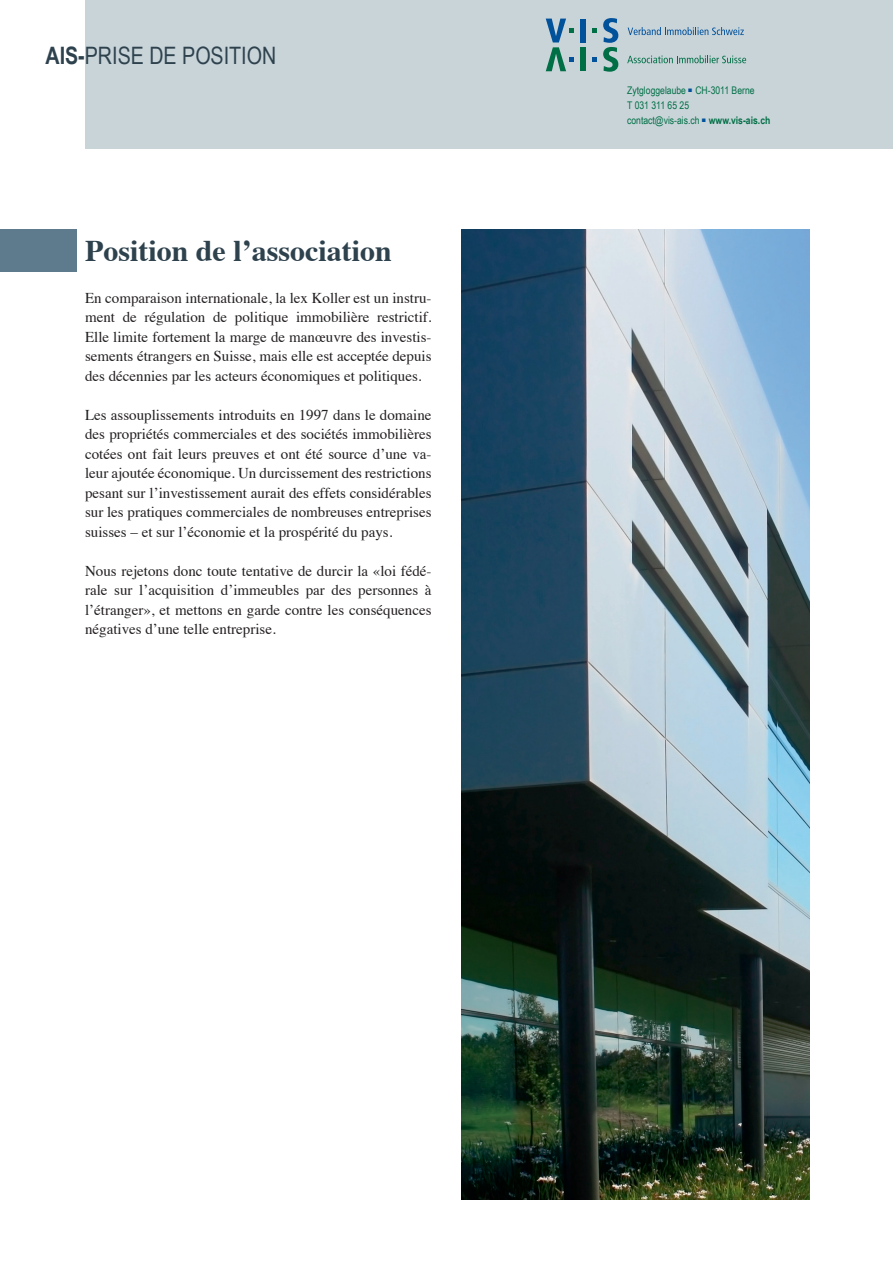
<style>
.page{position:relative;width:893px;height:1263px;background:#fff}
.page>*{position:absolute;margin:0;border:0;box-sizing:border-box;transform-origin:0 0}
.t1{font:700 30px "Times";color:#2e424e}
.t2{font:24px "Arial Narrow";color:#2e424e}
.t3{font:15px/19.5px "Times";color:#231f20;text-align:justify}
.t4{font:10.5px "Arial Narrow";color:#016f45}
.s1{font-weight:700}
.s2{font-size:7.5px;color:#01519b}
</style>
<div class="page">
<div style="left:85px;top:0;width:808px;height:149px;background:#c9d4d9"></div>
<svg style="left:628px;top:27px;width:116px;height:8px"></svg>
<svg style="left:627px;top:55px;width:119px;height:8px"></svg>
<svg style="left:592px;top:28px;width:5px;height:5px"></svg>
<svg style="left:592px;top:57px;width:5px;height:5px"></svg>
<div style="left:581px;top:19px;width:5px;height:23px;background:#01519b"></div>
<div style="left:581px;top:47px;width:5px;height:24px;background:#016f45"></div>
<svg style="left:603px;top:18px;width:15px;height:54px"></svg>
<svg style="left:546px;top:19px;width:28px;height:52px"></svg>
<div style="left:0;top:230px;width:77px;height:42px;background:#5e7a8d"></div>
<img style="left:461px;top:230px;width:348px;height:969px">
<p class="t2" style="left:45px;top:38px;width:232px"><span class="s1">AIS-</span>PRISE DE POSITION</p>
<p class="t1" style="left:85px;top:222px;width:308px">Position de l’association</p>
<p class="t3" style="left:85px;top:286px;width:348px">En comparaison internationale, la lex Koller est un instru&shy;ment de régulation de politique immobilière restrictif.<br>Elle limite fortement la marge de manœuvre des investis&shy;sements étrangers en Suisse, mais elle est acceptée depuis des décennies par les acteurs économiques et politiques.</p>
<p class="t3" style="left:85px;top:403px;width:348px">Les assouplissements introduits en 1997 dans le domaine des propriétés commerciales et des sociétés immobilières cotées ont fait leurs preuves et ont été source d’une va&shy;leur ajoutée économique. Un durcissement des restrictions pesant sur l’investissement aurait des effets considérables sur les pratiques commerciales de nombreuses entreprises suisses – et sur l’économie et la prospérité du pays.</p>
<p class="t3" style="left:85px;top:559px;width:348px">Nous rejetons donc toute tentative de durcir la «loi fédé&shy;rale sur l’acquisition d’immeubles par des personnes à l’étranger», et mettons en garde contre les conséquences négatives d’une telle entreprise.</p>
<p class="t4" style="left:627px;top:82px;width:129px">Zytgloggelaube <span class="s2">■</span> CH-3011 Berne</p>
<p class="t4" style="left:627px;top:97px;width:63px">T 031 311 65 25</p>
<p class="t4" style="left:627px;top:112px;width:145px">contact@vis-ais.ch <span class="s2">■</span> <span class="s1">www.vis-ais.ch</span></p>
</div>
